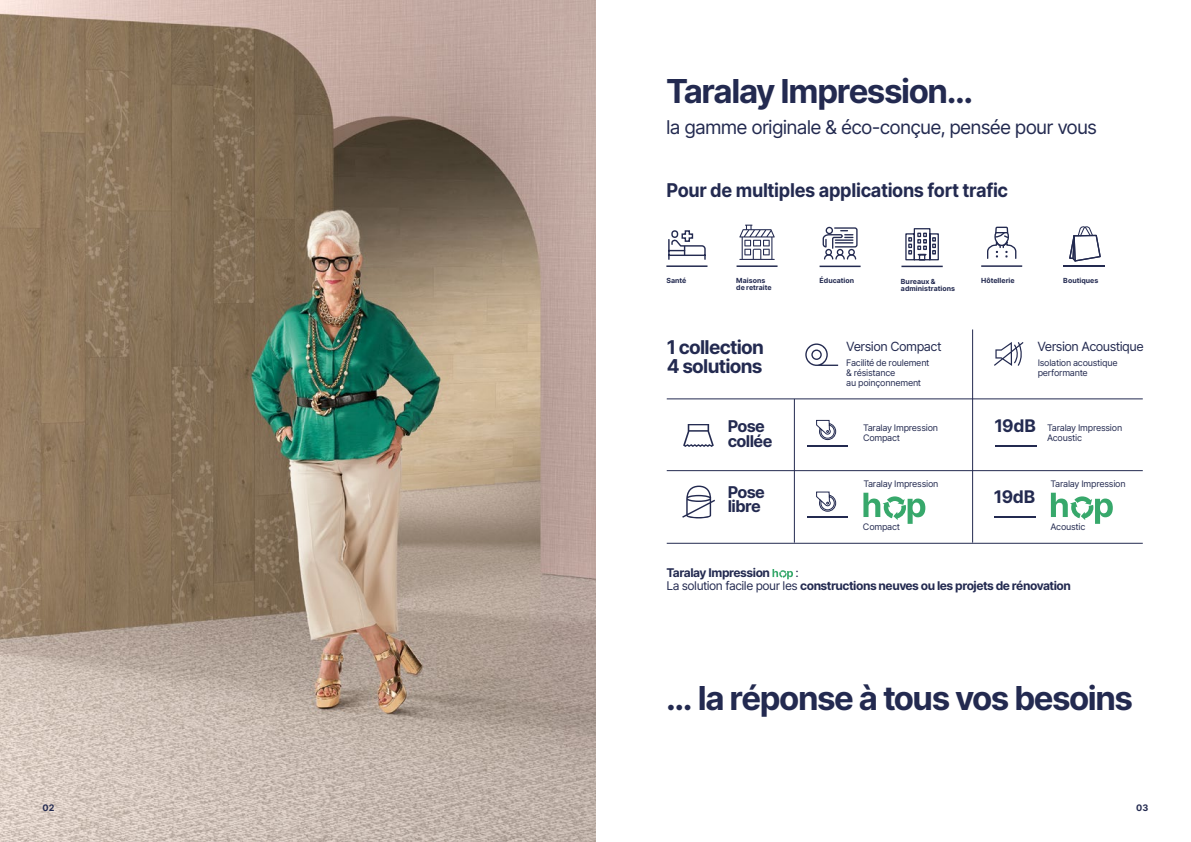
<style>
.page{position:relative;width:1191px;height:842px;background:#fff}
.page>*{position:absolute;margin:0;border:0;box-sizing:border-box;transform-origin:0 0}
.t1{font:700 33px "Inter";letter-spacing:-.045em;color:#232a50}
.t2{font:19px "Inter";letter-spacing:-.04em;color:#232a50}
.t3{font:700 19px "Inter";letter-spacing:-.02em;color:#232a50;scale:.95 1}
.t4{font:700 19px/19px "Inter";letter-spacing:-.04em;color:#232a50}
.t5{font:700 17.4px "Inter";letter-spacing:-.015em;color:#232a50}
.t6{font:700 16.2px/14.9px "Inter";letter-spacing:-.04em;color:#232a50}
.t7{font:12.7px "Inter";letter-spacing:-.04em;color:#232a50}
.t8{font:700 12px/13px "Inter";letter-spacing:-.04em;color:#232a50}
.t9{font:9px/10px "Inter";letter-spacing:-.025em;color:#232a50}
.t10{font:700 9px "Inter";color:#232a50}
.t11{font:700 7px/7px "Inter";letter-spacing:.005em;color:#232a50}
.s1{font-weight:400}
</style>
<div class="page">
<img style="left:0;top:0;width:595px;height:842px">
<svg style="left:772px;top:569px;width:21px;height:10px"></svg>
<svg style="left:682px;top:486px;width:33px;height:32px"></svg>
<hr style="left:995px;top:445px;width:41px;height:2px;background:#232a50">
<hr style="left:807px;top:445px;width:40px;height:2px;background:#232a50">
<svg style="left:815px;top:420px;width:21px;height:52px"></svg>
<hr style="left:807px;top:516px;width:40px;height:2px;background:#232a50">
<svg style="left:815px;top:491px;width:21px;height:52px"></svg>
<svg style="left:805px;top:343px;width:33px;height:23px"></svg>
<svg style="left:994px;top:342px;width:29px;height:24px"></svg>
<hr style="left:666px;top:470px;width:476px;height:1px;background:#232a50">
<hr style="left:666px;top:543px;width:476px;height:1px;background:#232a50">
<hr style="left:794px;top:399px;width:1px;height:144px;background:#232a50">
<hr style="left:972px;top:329px;width:1px;height:214px;background:#232a50">
<hr style="left:666px;top:399px;width:476px;height:1px;background:#232a50">
<svg style="left:683px;top:424px;width:31px;height:23px"></svg>
<hr style="left:994px;top:516px;width:41px;height:2px;background:#232a50">
<svg style="left:863px;top:493px;width:62px;height:31px"></svg>
<svg style="left:1051px;top:493px;width:61px;height:31px"></svg>
<svg style="left:905px;top:228px;width:34px;height:33px"></svg>
<hr style="left:901px;top:266px;width:41px;height:1px;background:#232a50">
<svg style="left:822px;top:227px;width:36px;height:33px"></svg>
<hr style="left:819px;top:266px;width:41px;height:1px;background:#232a50">
<hr style="left:666px;top:265px;width:41px;height:2px;background:#232a50">
<svg style="left:668px;top:230px;width:38px;height:30px"></svg>
<hr style="left:981px;top:265px;width:41px;height:2px;background:#232a50">
<svg style="left:987px;top:226px;width:30px;height:33px"></svg>
<svg style="left:739px;top:225px;width:35px;height:35px"></svg>
<hr style="left:736px;top:265px;width:41px;height:2px;background:#232a50">
<hr style="left:1063px;top:265px;width:41px;height:2px;background:#232a50">
<svg style="left:1069px;top:226px;width:32px;height:36px"></svg>
<h1 class="t1" style="left:666px;top:67px;width:309px">Taralay Impression...</h1>
<h2 class="t2" style="left:666px;top:113px;width:432px">la gamme originale &amp; éco-conçue, pensée pour vous</h2>
<h2 class="t3" style="left:666px;top:177px;width:361px">Pour de multiples applications fort trafic</h2>
<p class="t11" style="left:666px;top:277px;width:21px">Santé</p>
<p class="t11" style="left:736px;top:277px;width:31px">Maisons</p>
<p class="t11" style="left:819px;top:277px;width:36px">Éducation</p>
<p class="t11" style="left:981px;top:277px;width:35px">Hôtellerie</p>
<p class="t11" style="left:736px;top:284px;width:37px">de retraite</p>
<p class="t11" style="left:901px;top:277px;width:56px">Bureaux &amp; administrations</p>
<p class="t11" style="left:1063px;top:277px;width:37px">Boutiques</p>
<h2 class="t4" style="left:666px;top:337px;width:99px">1 collection<br>4 solutions</h2>
<h3 class="t7" style="left:846px;top:337px;width:97px">Version Compact</h3>
<h3 class="t7" style="left:1037px;top:337px;width:108px">Version Acoustique</h3>
<p class="t9" style="left:846px;top:358px;width:85px">Facilité de roulement &amp; résistance<br>au poinçonnement</p>
<p class="t9" style="left:1037px;top:358px;width:81px">Isolation acoustique performante</p>
<h3 class="t6" style="left:727px;top:418px;width:46px">Pose collée</h3>
<h3 class="t5" style="left:994px;top:413px;width:43px">19dB</h3>
<p class="t9" style="left:863px;top:423px;width:77px">Taralay Impression<br>Compact</p>
<p class="t9" style="left:1047px;top:422px;width:77px">Taralay Impression<br>Acoustic</p>
<h3 class="t6" style="left:727px;top:484px;width:39px">Pose libre</h3>
<p class="t9" style="left:863px;top:478px;width:77px">Taralay Impression</p>
<p class="t9" style="left:1050px;top:478px;width:77px">Taralay Impression</p>
<p class="t9" style="left:863px;top:522px;width:39px">Compact</p>
<p class="t9" style="left:1050px;top:522px;width:36px">Acoustic</p>
<h3 class="t5" style="left:993px;top:484px;width:43px">19dB</h3>
<h3 class="t8" style="left:666px;top:566px;width:105px">Taralay Impression</h3>
<h3 class="t8" style="left:666px;top:566px;width:406px;text-indent:129px"><span class="s1">:<br>La solution facile pour les</span> constructions neuves ou les projets de rénovation</h3>
<h1 class="t1" style="left:666px;top:674px;width:468px">... la réponse à tous vos besoins</h1>
<p class="t10" style="left:43px;top:801px;width:13px">02</p>
<p class="t10" style="left:1136px;top:801px;width:14px">03</p>
</div>
